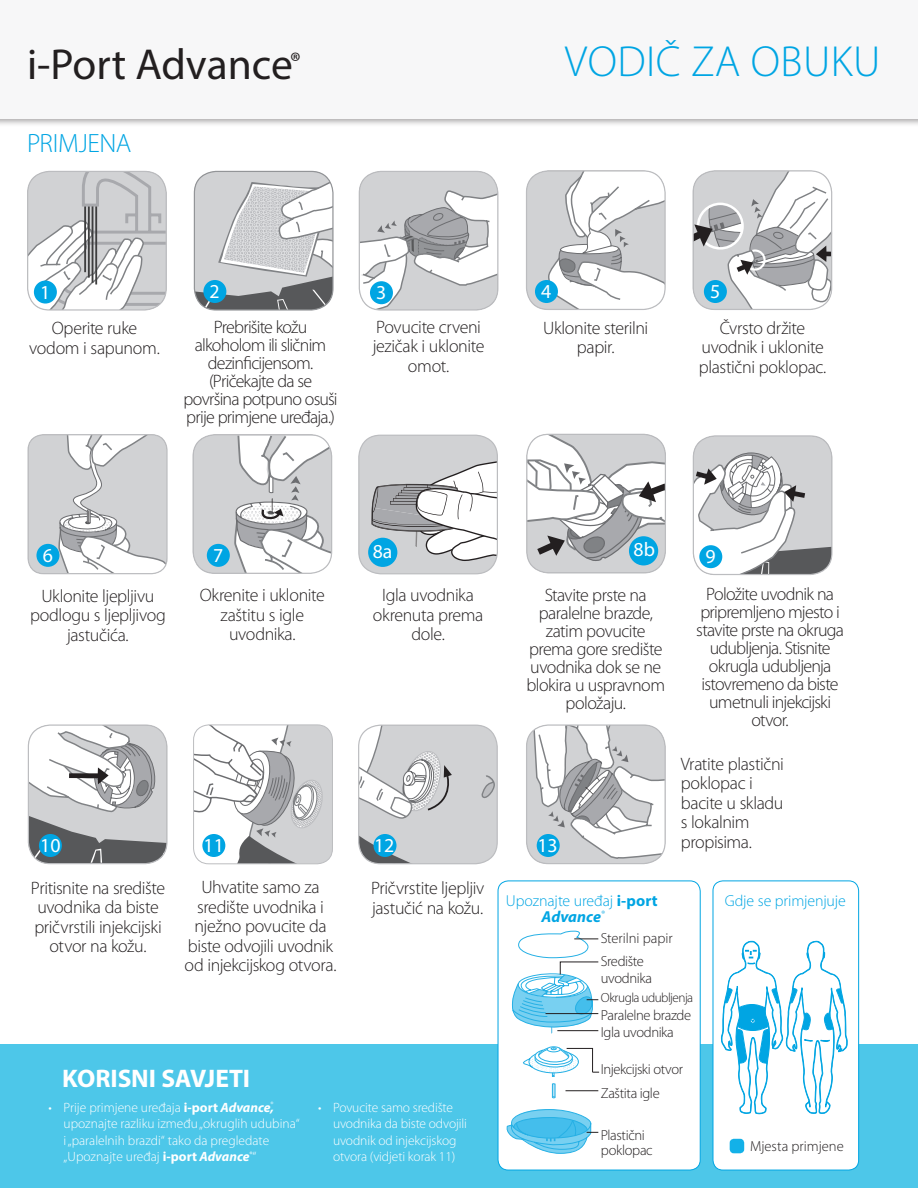
<style>
.page{position:relative;width:918px;height:1188px;background:#fff}
.page>*{position:absolute;margin:0;border:0;box-sizing:border-box;transform-origin:0 0}
.t1{font:300 43.65px "Myriad Pro";letter-spacing:.01em;color:#00a5e3}
.t2{font:43.5px "Myriad Pro";color:#231f20}
.headings{font:300 26.55px "Myriad Pro";letter-spacing:-.015em;color:#00a5e3}
.headings-2{font:700 25.5px "Myriad Pro";letter-spacing:-.005em;color:#fff}
.t3{font:19.8px "Myriad Pro";color:#fff}
.step_text{font:300 18px/19.5px "Myriad Pro";letter-spacing:-.025em;color:#231f20;text-align:center}
.step_text-2{font:300 18px/18px "Myriad Pro";letter-spacing:-.045em;color:#231f20;text-align:center}
.headings-3{font:300 15.9px "Myriad Pro";letter-spacing:-.01em;color:#00a5e3}
.headings-4{font:italic 700 15.9px "Myriad Pro";letter-spacing:.005em;color:#00a5e3}
.steps1{font:300 14.55px/17.2px "Myriad Pro";letter-spacing:-.025em;color:#231f20}
.where{font:300 14.55px "Myriad Pro";color:#231f20}
.steps1-2{font:300 14.55px "Myriad Pro";letter-spacing:-.005em;color:#231f20}
.t4{font:300 13.5px/16.5px "Myriad Pro";color:#fff}
.steps1-3{font:300 13.2px "Myriad Pro";letter-spacing:-.04em;color:#231f20}
.s1{font-weight:700}
.s2{font-weight:700;font-style:italic}
</style>
<div class="page">
<div style="left:0;top:0;width:918px;height:127px;background:#231f20;opacity:.4"></div>
<div style="left:0;top:0;width:918px;height:118px;background:#f7f7f8"></div>
<svg style="left:28px;top:171px;width:138px;height:138px"></svg>
<div style="left:27px;top:171px;width:140px;height:140px;border:1px solid #bcbdc0;border-radius:22px"></div>
<div style="left:34px;top:281px;width:23px;height:23px;background:#00a5e3;border-radius:50%"></div>
<div style="left:0;top:1044px;width:918px;height:144px;background:#4dc7e9"></div>
<svg style="left:194px;top:171px;width:138px;height:139px"></svg>
<div style="left:194px;top:171px;width:140px;height:140px;border:1px solid #939598;border-radius:22px"></div>
<div style="left:203px;top:280px;width:23px;height:23px;background:#00a5e3;border-radius:50%"></div>
<svg style="left:359px;top:171px;width:139px;height:139px"></svg>
<div style="left:359px;top:171px;width:139px;height:140px;border:1px solid #bcbdc0;border-radius:22px"></div>
<div style="left:370px;top:281px;width:23px;height:23px;background:#00a5e3;border-radius:50%"></div>
<svg style="left:527px;top:172px;width:138px;height:137px"></svg>
<div style="left:526px;top:170px;width:140px;height:140px;border:1px solid #bcbdc0;border-radius:22px"></div>
<div style="left:535px;top:280px;width:23px;height:23px;background:#00a5e3;border-radius:50%"></div>
<svg style="left:693px;top:171px;width:139px;height:138px"></svg>
<div style="left:693px;top:170px;width:139px;height:140px;border:1px solid #bcbdc0;border-radius:22px"></div>
<div style="left:704px;top:280px;width:23px;height:23px;background:#00a5e3;border-radius:50%"></div>
<svg style="left:29px;top:435px;width:138px;height:139px"></svg>
<div style="left:27px;top:434px;width:141px;height:140px;border:1px solid #bcbdc0;border-radius:15px"></div>
<div style="left:36px;top:544px;width:23px;height:23px;background:#00a5e3;border-radius:50%"></div>
<svg style="left:194px;top:435px;width:138px;height:138px"></svg>
<div style="left:192px;top:434px;width:140px;height:140px;border:1px solid #bcbdc0;border-radius:22px"></div>
<div style="left:207px;top:544px;width:23px;height:23px;background:#00a5e3;border-radius:50%"></div>
<div style="left:359px;top:435px;width:138px;height:139px;background:#d1d2d4;border-radius:22px"></div>
<svg style="left:371px;top:461px;width:126px;height:111px"></svg>
<div style="left:358px;top:435px;width:140px;height:139px;border:1px solid #bcbdc0;border-radius:22px"></div>
<div style="left:368px;top:538px;width:29px;height:29px;background:#00a5e3;border-radius:50%"></div>
<svg style="left:527px;top:434px;width:138px;height:139px"></svg>
<div style="left:526px;top:434px;width:140px;height:139px;border:1px solid #bcbdc0;border-radius:22px"></div>
<div style="left:629px;top:536px;width:29px;height:29px;background:#00a5e3;border-radius:50%"></div>
<svg style="left:693px;top:437px;width:138px;height:138px"></svg>
<div style="left:693px;top:435px;width:140px;height:140px;border:1px solid #bcbdc0;border-radius:22px"></div>
<div style="left:699px;top:545px;width:23px;height:23px;background:#00a5e3;border-radius:50%"></div>
<svg style="left:28px;top:726px;width:139px;height:138px"></svg>
<div style="left:28px;top:724px;width:140px;height:140px;border:1px solid #bcbdc0;border-radius:22px"></div>
<div style="left:39px;top:834px;width:23px;height:23px;background:#00a5e3;border-radius:50%"></div>
<svg style="left:194px;top:726px;width:138px;height:138px"></svg>
<div style="left:193px;top:724px;width:140px;height:140px;border:1px solid #bcbdc0;border-radius:15px"></div>
<div style="left:202px;top:834px;width:23px;height:23px;background:#00a5e3;border-radius:50%"></div>
<svg style="left:359px;top:725px;width:138px;height:139px;background:#cecfd1"></svg>
<div style="left:374px;top:834px;width:23px;height:23px;background:#00a5e3;border-radius:50%"></div>
<svg style="left:527px;top:726px;width:138px;height:138px"></svg>
<div style="left:526px;top:724px;width:140px;height:140px;border:1px solid #bcbdc0;border-radius:22px"></div>
<div style="left:537px;top:834px;width:23px;height:23px;background:#00a5e3;border-radius:50%"></div>
<div style="left:713px;top:881px;width:146px;height:289px;background:#fff;border-radius:10px"></div>
<div style="left:713px;top:880px;width:146px;height:290px;border:1px solid #00a5e3;border-radius:10px"></div>
<svg style="left:721px;top:940px;width:127px;height:175px"></svg>
<div style="left:730px;top:1139px;width:14px;height:14px;background:#13b1e8;border-radius:4px"></div>
<div style="left:498px;top:881px;width:202px;height:289px;background:#fff;border-radius:10px"></div>
<div style="left:498px;top:880px;width:203px;height:290px;border:1px solid #00a5e3;border-radius:10px"></div>
<svg style="left:506px;top:930px;width:93px;height:224px"></svg>
<p class="t2" style="left:27px;top:37px;width:275px">i-Port Advance<sup>®</sup></p>
<p class="headings" style="left:27px;top:127px;width:106px">PRIMJENA</p>
<p class="t1" style="left:565px;top:35px;width:317px">VODIČ ZA OBUKU</p>
<p class="t3" style="left:210px;top:279px;width:12px">2</p>
<p class="t3" style="left:376px;top:281px;width:12px">3</p>
<p class="t3" style="left:541px;top:279px;width:12px">4</p>
<p class="t3" style="left:710px;top:279px;width:12px">5</p>
<p class="t3" style="left:40px;top:280px;width:12px">1</p>
<p class="step_text" style="left:29px;top:318px;width:132px">Operite ruke vodom i sapunom.</p>
<p class="step_text-2" style="left:184px;top:317px;width:156px">Prebrišite kožu alkoholom ili sličnim dezinficijensom. (Pričekajte da se površina potpuno osuši prije primjene uređaja.)</p>
<p class="step_text" style="left:373px;top:317px;width:113px">Povucite crveni jezičak i uklonite omot.</p>
<p class="step_text" style="left:543px;top:318px;width:107px">Uklonite sterilni papir.</p>
<p class="step_text" style="left:699px;top:318px;width:129px">Čvrsto držite uvodnik i uklonite plastični poklopac.</p>
<p class="t3" style="left:43px;top:543px;width:12px">6</p>
<p class="t3" style="left:213px;top:543px;width:12px">7</p>
<p class="t3" style="left:373px;top:539px;width:21px">8a</p>
<p class="t3" style="left:634px;top:537px;width:23px">8b</p>
<p class="step_text" style="left:30px;top:586px;width:137px">Uklonite ljepljivu podlogu s ljepljivog jastučića.</p>
<p class="step_text" style="left:200px;top:585px;width:127px">Okrenite i uklonite zaštitu s igle uvodnika.</p>
<p class="step_text" style="left:373px;top:585px;width:112px">Igla uvodnika okrenuta prema dole.</p>
<p class="step_text" style="left:526px;top:586px;width:140px;line-height:18px">Stavite prste na paralelne brazde, zatim povucite prema gore središte uvodnika dok se ne blokira u uspravnom položaju.</p>
<p class="t3" style="left:40px;top:833px;width:22px">10</p>
<p class="t3" style="left:204px;top:833px;width:22px">11</p>
<p class="t3" style="left:374px;top:833px;width:22px">12</p>
<p class="t3" style="left:537px;top:833px;width:22px">13</p>
<p class="t3" style="left:706px;top:545px;width:12px">9</p>
<p class="step_text-2" style="left:696px;top:585px;width:149px">Položite uvodnik na pripremljeno mjesto i stavite prste na okruga udubljenja. Stisnite okrugla udubljenja istovremeno da biste umetnuli injekcijski otvor.</p>
<p class="step_text" style="left:681px;top:754px;width:105px;text-align:left">Vratite plastični poklopac i bacite u skladu s lokalnim propisima.</p>
<p class="step_text" style="left:31px;top:878px;width:136px">Pritisnite na središte uvodnika da biste pričvrstili injekcijski otvor na kožu.</p>
<p class="step_text" style="left:185px;top:877px;width:153px">Uhvatite samo za središte uvodnika i nježno povucite da biste odvojili uvodnik od injekcijskog otvora.</p>
<p class="step_text" style="left:371px;top:878px;width:115px;text-align:left">Pričvrstite ljepljiv jastučić na kožu.</p>
<p class="headings-2" style="left:62px;top:1062px;width:189px">KORISNI SAVJETI</p>
<p class="t4" style="left:64px;top:1099px;width:238px;text-indent:-15px">• Prije primjene uređaja <span class="s1">i-port</span> <span class="s2">Advance,</span><sup>® </sup>upoznajte razliku između „okruglih udubina“ i „paralelnih brazdi“ tako da pregledate „Upoznajte uređaj <span class="s1">i-port</span> <span class="s2">Advance</span><sup>®</sup>“</p>
<p class="t4" style="left:333px;top:1099px;width:135px;text-indent:-15px">• Povucite samo središte uvodnika da biste odvojili uvodnik od injekcijskog otvora (vidjeti korak 11)</p>
<p class="headings-3" style="left:506px;top:891px;width:153px">Upoznajte uređaj <span class="s1">i-port</span></p>
<p class="headings-3" style="left:725px;top:891px;width:123px">Gdje se primjenjuje</p>
<p class="headings-4" style="left:542px;top:906px;width:65px">Advance<sup>®</sup></p>
<p class="steps1-2" style="left:601px;top:929px;width:73px">Sterilni papir</p>
<p class="steps1" style="left:601px;top:952px;width:53px">Središte uvodnika</p>
<p class="steps1" style="left:601px;top:1006px;width:92px">Paralelne brazde</p>
<p class="steps1-3" style="left:601px;top:989px;width:94px">Okrugla udubljenja</p>
<p class="steps1" style="left:601px;top:1023px;width:75px">Igla uvodnika</p>
<p class="steps1" style="left:601px;top:1061px;width:84px">Injekcijski otvor</p>
<p class="steps1" style="left:601px;top:1084px;width:60px">Zaštita igle</p>
<p class="steps1" style="left:601px;top:1128px;width:53px;line-height:15px">Plastični poklopac</p>
<p class="where" style="left:750px;top:1138px;width:95px">Mjesta primjene</p>
</div>
